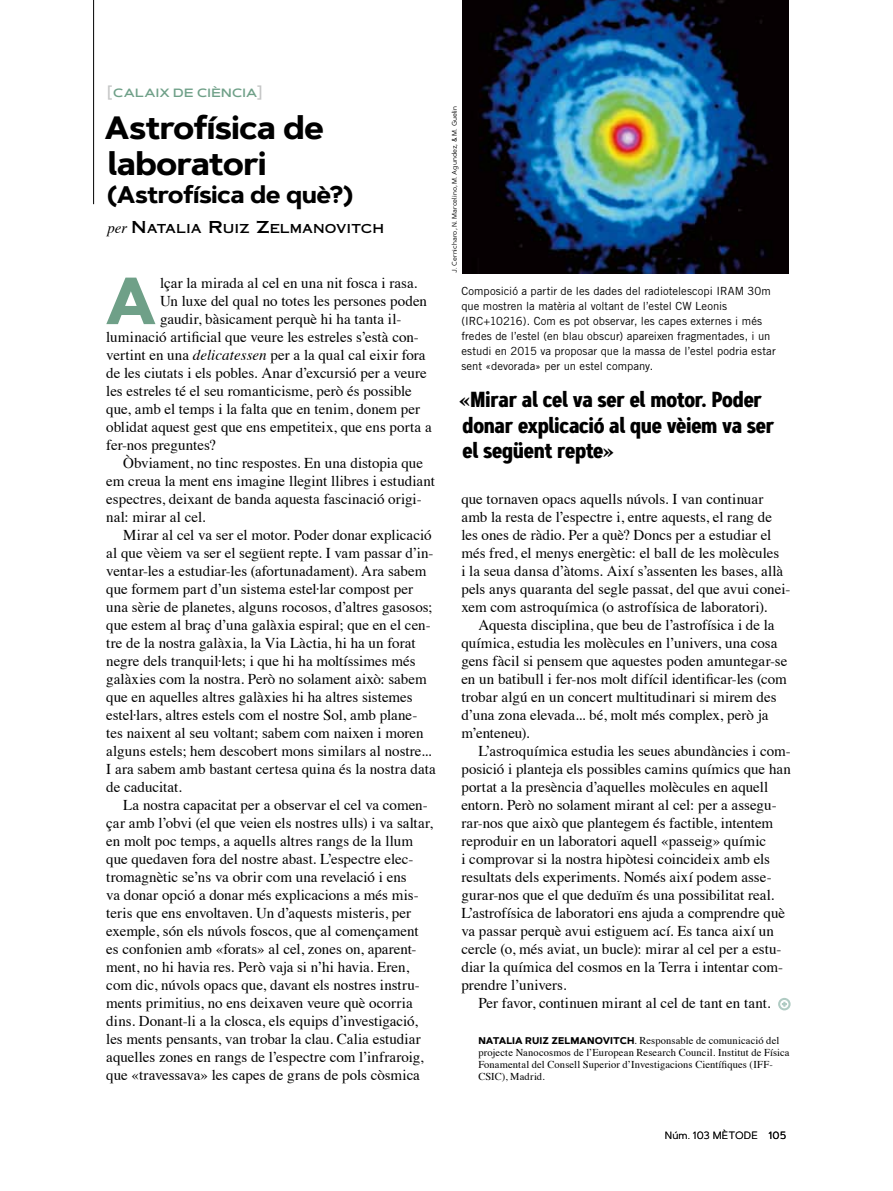
<style>
.page{position:relative;width:893px;height:1191px;background:#fff}
.page>*{position:absolute;margin:0;border:0;box-sizing:border-box;transform-origin:0 0}
.t1{font:700 66.45px "Artegra Sans";color:#6fa088}
.t2{font:700 32.25px/36px "Artegra Sans";letter-spacing:-.025em;color:#000}
.t3{font:700 24px "Artegra Sans";letter-spacing:-.02em;color:#000}
.t4{font:700 21.75px/25.5px "Artegra Sans Cn";letter-spacing:-.015em;color:#000}
.t5{font:500 16.5px "Artegra Sans";color:#c5c6c6}
.t6{font:15px/18px "Times";color:#000}
.t7{font:12.3px "Copperplate Thirty One AB";letter-spacing:-.01em;color:#000}
.t8{font:600 12px "Artegra Sans Ex";color:#6fa088}
.t9{font:11.25px/15px "Trade Gothic";letter-spacing:.005em;color:#000}
.t10{font:10.5px/12px "Times";letter-spacing:.01em;color:#000}
.t11{font:300 10.5px "Artegra Sans";letter-spacing:.015em;color:#000}
.t12{font:6.75px "Artegra Sans";letter-spacing:.01em;color:#000}
.s1{font-family:"Artegra Sans";font-weight:500;font-size:16.5px;color:#c5c6c6}
.s2{font-family:"Times";font-style:italic;font-size:15px}
.s3{font-size:16.5px}
.s4{font-style:italic}
.s5{font-family:"Times"}
.s6{font-family:"Artegra Sans";font-weight:700;font-size:9.75px}
.s7{font-weight:400}
</style>
<div class="page">
<div style="left:778px;top:997px;width:13px;height:13px;border:2px solid #b0cbc3;border-radius:50%"></div>
<svg style="left:782px;top:1001px;width:5px;height:5px"></svg>
<hr style="left:93px;top:0;width:1px;height:204px;background:#000">
<img style="left:462px;top:0;width:327px;height:273px">
<p class="t8" style="left:107px;top:84px;width:27px"><span class="s1">[</span>CALAI</p>
<p class="t8" style="left:159px;top:84px;width:48px">X DE CIÈNCIA</p>
<p class="t5" style="left:257px;top:80px;width:8px">]</p>
<h2 class="t2" style="left:105px;top:110px;width:221px">Astrofísica de laboratori</h2>
<h3 class="t3" style="left:107px;top:177px;width:249px">(Astrofísica de què?)</h3>
<p class="t7" style="left:107px;top:221px;width:278px"><span class="s2">per</span> <span class="s3">N</span>ATALIA <span class="s3">R</span>UIZ <span class="s3">Z</span>ELMANOVITCH</p>
<h1 class="t1" style="left:105px;top:252px;width:53px">A</h1>
<p class="t6" style="left:160px;top:273px;width:259px">lçar la mirada al cel en una nit fosca i rasa.</p>
<p class="t6" style="left:160px;top:291px;width:269px">Un luxe del qual no totes les persones poden</p>
<p class="t6" style="left:160px;top:309px;width:241px">gaudir, bàsicament perquè hi ha tanta il·</p>
<p class="t6" style="left:106px;top:327px;width:314px">luminació artificial que veure les estreles s’està con-</p>
<p class="t6" style="left:106px;top:345px;width:321px">vertint en una <span class="s4">delicatessen</span> per a la qual cal eixir fora</p>
<p class="t6" style="left:106px;top:363px;width:322px">de les ciutats i els pobles. Anar d’excursió per a veure</p>
<p class="t6" style="left:106px;top:381px;width:307px">les estreles té el seu romanticisme, però és possible</p>
<p class="t6" style="left:106px;top:399px;width:315px">que, amb el temps i la falta que en tenim, donem per</p>
<p class="t6" style="left:106px;top:417px;width:327px">oblidat aquest gest que ens empetiteix, que ens porta a</p>
<p class="t6" style="left:106px;top:435px;width:111px">fer-nos preguntes?</p>
<p class="t6" style="left:123px;top:453px;width:301px">Òbviament, no tinc respostes. En una distopia que</p>
<p class="t6" style="left:106px;top:471px;width:330px">em creua la ment ens imagine llegint llibres i estudiant</p>
<p class="t6" style="left:106px;top:489px;width:317px">espectres, deixant de banda aquesta fascinació origi-</p>
<p class="t6" style="left:106px;top:507px;width:101px">nal: mirar al cel.</p>
<p class="t6" style="left:123px;top:525px;width:310px">Mirar al cel va ser el motor. Poder donar explicació</p>
<p class="t6" style="left:106px;top:543px;width:329px">al que vèiem va ser el següent repte. I vam passar d’in-</p>
<p class="t6" style="left:106px;top:561px;width:322px">ventar-les a estudiar-les (afortunadament). Ara sabem</p>
<p class="t6" style="left:106px;top:579px;width:308px">que formem part d’un sistema estel·lar compost per</p>
<p class="t6" style="left:106px;top:597px;width:328px">una sèrie de planetes, alguns rocosos, d’altres gasosos;</p>
<p class="t6" style="left:106px;top:615px;width:326px">que estem al braç d’una galàxia espiral; que en el cen-</p>
<p class="t6" style="left:106px;top:633px;width:311px">tre de la nostra galàxia, la Via Làctia, hi ha un forat</p>
<p class="t6" style="left:106px;top:651px;width:311px">negre dels tranquil·lets; i que hi ha moltíssimes més</p>
<p class="t6" style="left:106px;top:669px;width:322px">galàxies com la nostra. Però no solament això: sabem</p>
<p class="t6" style="left:106px;top:687px;width:308px">que en aquelles altres galàxies hi ha altres sistemes</p>
<p class="t6" style="left:106px;top:705px;width:313px">estel·lars, altres estels com el nostre Sol, amb plane-</p>
<p class="t6" style="left:106px;top:723px;width:319px">tes naixent al seu voltant; sabem com naixen i moren</p>
<p class="t6" style="left:106px;top:741px;width:327px">alguns estels; hem descobert mons similars al nostre...</p>
<p class="t6" style="left:106px;top:759px;width:331px">I ara sabem amb bastant certesa quina és la nostra data</p>
<p class="t6" style="left:106px;top:777px;width:77px">de caducitat.</p>
<p class="t6" style="left:123px;top:795px;width:306px">La nostra capacitat per a observar el cel va comen-</p>
<p class="t6" style="left:106px;top:813px;width:328px">çar amb l’obvi (el que veien els nostres ulls) i va saltar,</p>
<p class="t6" style="left:106px;top:831px;width:308px">en molt poc temps, a aquells altres rangs de la llum</p>
<p class="t6" style="left:106px;top:849px;width:309px">que quedaven fora del nostre abast. L’espectre elec-</p>
<p class="t6" style="left:106px;top:867px;width:302px">tromagnètic se’ns va obrir com una revelació i ens</p>
<p class="t6" style="left:106px;top:885px;width:314px">va donar opció a donar més explicacions a més mis-</p>
<p class="t6" style="left:106px;top:903px;width:306px">teris que ens envoltaven. Un d’aquests misteris, per</p>
<p class="t6" style="left:106px;top:921px;width:314px">exemple, són els núvols foscos, que al començament</p>
<p class="t6" style="left:106px;top:939px;width:312px">es confonien amb «forats» al cel, zones on, aparent-</p>
<p class="t6" style="left:106px;top:957px;width:304px">ment, no hi havia res. Però vaja si n’hi havia. Eren,</p>
<p class="t6" style="left:106px;top:975px;width:315px">com dic, núvols opacs que, davant els nostres instru-</p>
<p class="t6" style="left:106px;top:993px;width:308px">ments primitius, no ens deixaven veure què ocorria</p>
<p class="t6" style="left:106px;top:1011px;width:313px">dins. Donant-li a la closca, els equips d’investigació,</p>
<p class="t6" style="left:106px;top:1029px;width:316px">les ments pensants, van trobar la clau. Calia estudiar</p>
<p class="t6" style="left:106px;top:1047px;width:319px">aquelles zones en rangs de l’espectre com l’infraroig,</p>
<p class="t6" style="left:106px;top:1065px;width:315px">que «travessava» les capes de grans de pols còsmica</p>
<p class="t12" style="left:450px;top:273px;width:169px;rotate:-90deg">J. Cernicharo, N. Marcelino, M. Agundez, &amp; M. Guelin</p>
<p class="t9" style="left:461px;top:283px;width:316px">Composició a partir de les dades del radiotelescopi IRAM 30m que mostren la matèria al voltant de l’estel CW Leonis (IRC+10216). Com es pot observar, les capes externes i més fredes de l’estel (en blau obscur) apareixen fragmentades, i un estudi en 2015 va proposar que la massa de l’estel podria estar sent «devorada» per un estel company.</p>
<h3 class="t4" style="left:459px;top:387px;width:317px"><span class="s5">«</span>Mirar al cel va ser el motor. Poder donar explicació al que vèiem va ser el següent repte<span class="s5">»</span></h3>
<p class="t6" style="left:461px;top:489px;width:330px">que tornaven opacs aquells núvols. I van continuar amb la resta de l’espectre i, entre aquests, el rang de les ones de ràdio. Per a què? Doncs per a estudiar el més fred, el menys energètic: el ball de les molècules<br>i la seua dansa d’àtoms. Així s’assenten les bases, allà pels anys quaranta del segle passat, del que avui conei&shy;xem com astroquímica (o astrofísica de laboratori).</p>
<p class="t6" style="left:461px;top:615px;width:328px;text-indent:17px">Aquesta disciplina, que beu de l’astrofísica i de la química, estudia les molècules en l’univers, una cosa gens fàcil si pensem que aquestes poden amuntegar-se en un batibull i fer-nos molt difícil identificar-les (com trobar algú en un concert multitudinari si mirem des d’una zona elevada... bé, molt més complex, però ja m’enteneu).</p>
<p class="t6" style="left:461px;top:741px;width:331px;text-indent:17px">L’astroquímica estudia les seues abundàncies i com&shy;posició i planteja els possibles camins químics que han portat a la presència d’aquelles molècules en aquell entorn. Però no solament mirant al cel: per a assegu&shy;rar-nos que això que plantegem és factible, intentem reproduir en un laboratori aquell «passeig» químic<br>i comprovar si la nostra hipòtesi coincideix amb els resultats dels experiments. Només així podem asse&shy;gurar-nos que el que deduïm és una possibilitat real.<br>L’astrofísica de laboratori ens ajuda a comprendre què va passar perquè avui estiguem ací. Es tanca així un cercle (o, més aviat, un bucle): mirar al cel per a estu&shy;diar la química del cosmos en la Terra i intentar com&shy;prendre l’univers.</p>
<p class="t6" style="left:478px;top:993px;width:294px">Per favor, continuen mirant al cel de tant en tant.</p>
<p class="t10" style="left:478px;top:1034px;width:313px"><span class="s6">NATALIA RUIZ ZELMANOVITCH</span>. Responsable de comunicació del projecte Nanocosmos de l’European Research Council. Institut de Física Fonamental del Consell Superior d’Investigacions Científiques (IFF-CSIC), Madrid.</p>
<p class="t11" style="left:665px;top:1128px;width:123px">Núm. 103 MÈTODE <span class="s7">105</span></p>
</div>
